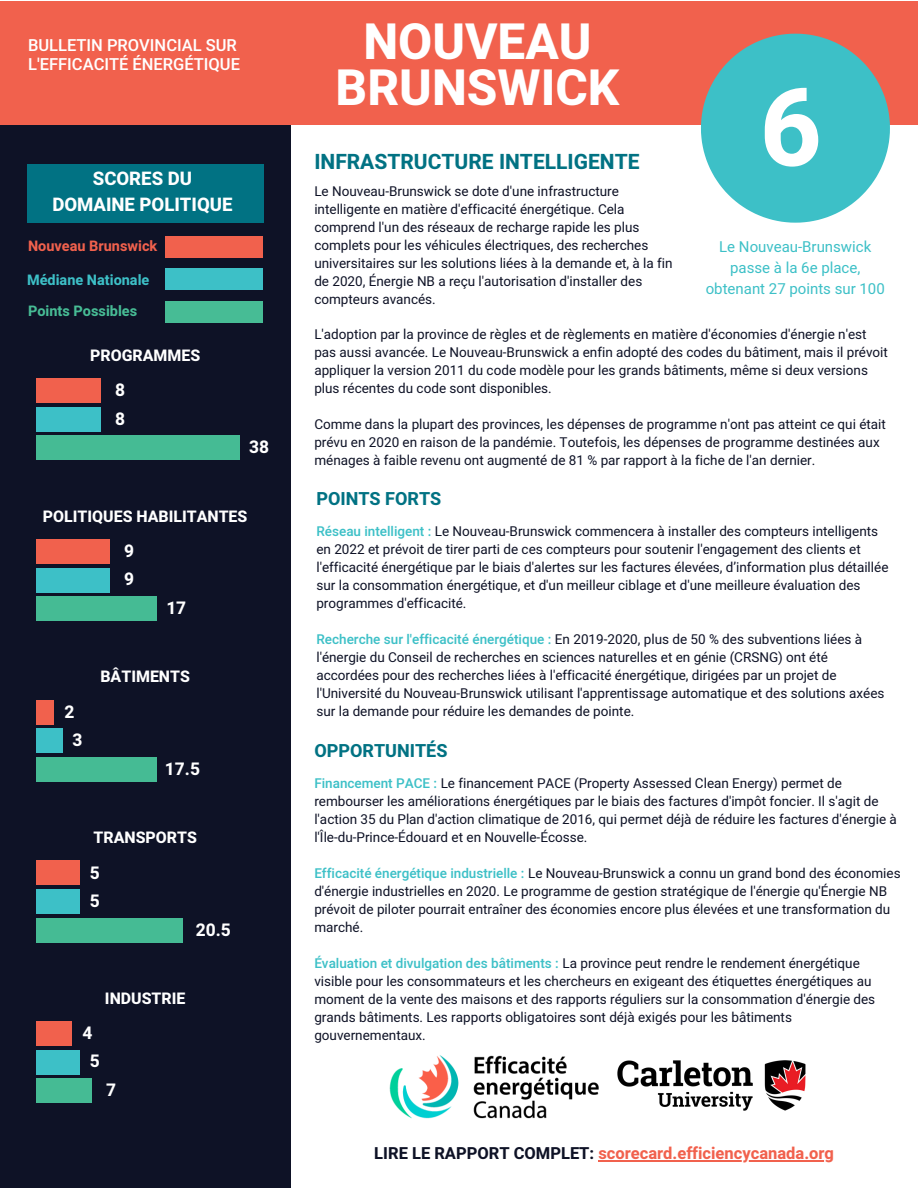
<style>
.page{position:relative;width:918px;height:1188px;background:#fff}
.page>*{position:absolute;margin:0;border:0;box-sizing:border-box;transform-origin:0 0}
.t1{font:700 108px "Heebo";color:#fff}
.t2{font:800 49.5px "Heebo";color:#fff}
.t3{font:700 21px "Heebo";color:#017283}
.t4{font:800 18.6px/25.8px "Heebo";color:#fff;text-align:center}
.t5{font:700 18px "Heebo";color:#017283}
.t6{font:700 17.4px "Heebo";color:#fff}
.t7{font:700 16.5px "Heebo";color:#f1614d}
.t8{font:500 16.5px/19.2px "Heebo";color:#fff}
.t9{font:800 15.9px "Heebo";color:#fff}
.t10{font:15px/20.9px "Heebo";color:#3dc0c7;text-align:center}
.t11{font:700 14.4px "Heebo";color:#f1614d}
.t12{font:700 14.4px "Heebo";color:#3dc0c7}
.t13{font:700 14.4px "Heebo";color:#47bc95}
.t14{font:13.5px/18px "Heebo";color:#0e1226}
.s1{font-weight:500;color:#3dc0c7}
.s2{color:#0e1226}
</style>
<div class="page">
<div style="left:0;top:7px;width:290px;height:1181px;background:#0e1226"></div>
<div style="left:0;top:1px;width:918px;height:124px;background:#f1614d"></div>
<svg style="left:701px;top:34px;width:189px;height:189px"></svg>
<div style="left:36px;top:378px;width:65px;height:25px;background:#f1614d"></div>
<div style="left:36px;top:539px;width:74px;height:25px;background:#f1614d"></div>
<div style="left:36px;top:700px;width:18px;height:25px;background:#f1614d"></div>
<div style="left:36px;top:728px;width:27px;height:25px;background:#3dc0c7"></div>
<div style="left:36px;top:861px;width:44px;height:24px;background:#f1614d"></div>
<div style="left:36px;top:1021px;width:36px;height:25px;background:#f1614d"></div>
<div style="left:36px;top:407px;width:65px;height:25px;background:#3dc0c7"></div>
<div style="left:36px;top:568px;width:74px;height:25px;background:#3dc0c7"></div>
<div style="left:36px;top:890px;width:44px;height:24px;background:#3dc0c7"></div>
<div style="left:36px;top:1050px;width:44px;height:25px;background:#3dc0c7"></div>
<div style="left:36px;top:436px;width:204px;height:24px;background:#45bb94"></div>
<div style="left:36px;top:596px;width:121px;height:25px;background:#45bb94"></div>
<div style="left:36px;top:757px;width:121px;height:25px;background:#45bb94"></div>
<div style="left:36px;top:918px;width:147px;height:25px;background:#45bb94"></div>
<div style="left:36px;top:1079px;width:56px;height:24px;background:#45bb94"></div>
<div style="left:165px;top:236px;width:98px;height:21px;background:#f1614d"></div>
<div style="left:165px;top:268px;width:98px;height:22px;background:#3dc0c7"></div>
<div style="left:165px;top:301px;width:98px;height:21px;background:#47bc95"></div>
<div style="left:27px;top:164px;width:236px;height:59px;background:#017283"></div>
<img style="left:389px;top:1055px;width:189px;height:64px">
<hr style="left:598px;top:1160px;width:236px;height:2px;background:#f1614d">
<img style="left:578px;top:1060px;width:228px;height:51px">
<p class="t8" style="left:28px;top:36px;width:213px">BULLETIN PROVINCIAL SUR<br>L'EFFICACITÉ ÉNERGÉTIQUE</p>
<p class="t4" style="left:52px;top:167px;width:182px">SCORES DU<br>DOMAINE POLITIQUE</p>
<p class="t11" style="left:28px;top:235px;width:131px">Nouveau Brunswick</p>
<p class="t12" style="left:27px;top:270px;width:124px">Médiane Nationale</p>
<p class="t13" style="left:28px;top:300px;width:111px">Points Possibles</p>
<p class="t9" style="left:90px;top:344px;width:112px">PROGRAMMES</p>
<p class="t6" style="left:115px;top:378px;width:11px">8</p>
<p class="t6" style="left:115px;top:406px;width:11px">8</p>
<p class="t6" style="left:249px;top:435px;width:21px">38</p>
<p class="t9" style="left:43px;top:506px;width:206px">POLITIQUES HABILITANTES</p>
<p class="t6" style="left:124px;top:539px;width:11px">9</p>
<p class="t6" style="left:124px;top:567px;width:11px">9</p>
<p class="t6" style="left:166px;top:596px;width:21px">17</p>
<p class="t6" style="left:65px;top:700px;width:11px">2</p>
<p class="t6" style="left:72px;top:728px;width:11px">3</p>
<p class="t9" style="left:100px;top:666px;width:91px">BÂTIMENTS</p>
<p class="t6" style="left:165px;top:756px;width:37px">17.5</p>
<p class="t9" style="left:93px;top:826px;width:105px">TRANSPORTS</p>
<p class="t6" style="left:90px;top:861px;width:11px">5</p>
<p class="t6" style="left:90px;top:889px;width:11px">5</p>
<p class="t6" style="left:196px;top:918px;width:37px">20.5</p>
<p class="t9" style="left:105px;top:987px;width:82px">INDUSTRIE</p>
<p class="t6" style="left:82px;top:1021px;width:11px">4</p>
<p class="t6" style="left:90px;top:1049px;width:11px">5</p>
<p class="t6" style="left:106px;top:1078px;width:11px">7</p>
<p class="t2" style="left:363px;top:7px;width:230px">NOUVEAU</p>
<p class="t2" style="left:336px;top:53px;width:285px">BRUNSWICK</p>
<p class="t3" style="left:314px;top:147px;width:327px">INFRASTRUCTURE INTELLIGENTE</p>
<p class="t14" style="left:314px;top:183px;width:306px">Le Nouveau-Brunswick se dote d'une infrastructure</p>
<p class="t1" style="left:760px;top:52px;width:64px">6</p>
<p class="t14" style="left:314px;top:201px;width:360px">intelligente en matière d'efficacité énergétique. Cela comprend l'un des réseaux de recharge rapide les plus complets pour les véhicules électriques, des recherches universitaires sur les solutions liées à la demande et, à la fin de 2020, Énergie NB a reçu l'autorisation d'installer des compteurs avancés.</p>
<p class="t14" style="left:314px;top:325px;width:575px">L'adoption par la province de règles et de règlements en matière d'économies d'énergie n'est pas aussi avancée. Le Nouveau-Brunswick a enfin adopté des codes du bâtiment, mais il prévoit appliquer la version 2011 du code modèle pour les grands bâtiments, même si deux versions plus récentes du code sont disponibles.</p>
<p class="t14" style="left:314px;top:415px;width:573px">Comme dans la plupart des provinces, les dépenses de programme n'ont pas atteint ce qui était prévu en 2020 en raison de la pandémie. Toutefois, les dépenses de programme destinées aux ménages à faible revenu ont augmenté de 81 % par rapport à la fiche de l'an dernier.</p>
<p class="t10" style="left:706px;top:237px;width:181px">Le Nouveau-Brunswick passe à la 6e place, obtenant 27 points sur 100</p>
<p class="t5" style="left:316px;top:486px;width:126px">POINTS FORTS</p>
<p class="t14" style="left:316px;top:523px;width:574px"><span class="s1">Réseau intelligent :</span> Le Nouveau-Brunswick commencera à installer des compteurs intelligents en 2022 et prévoit de tirer parti de ces compteurs pour soutenir l'engagement des clients et l'efficacité énergétique par le biais d'alertes sur les factures élevées, d’information plus détaillée sur la consommation énergétique, et d'un meilleur ciblage et d'une meilleure évaluation des programmes d'efficacité.</p>
<p class="t14" style="left:316px;top:631px;width:570px"><span class="s1">Recherche sur l'efficacité énergétique :</span> En 2019-2020, plus de 50 % des subventions liées à l'énergie du Conseil de recherches en sciences naturelles et en génie (CRSNG) ont été accordées pour des recherches liées à l'efficacité énergétique, dirigées par un projet de l'Université du Nouveau-Brunswick utilisant l'apprentissage automatique et des solutions axées sur la demande pour réduire les demandes de pointe.</p>
<p class="t5" style="left:314px;top:738px;width:135px">OPPORTUNITÉS</p>
<p class="t14" style="left:314px;top:775px;width:584px"><span class="s1">Financement PACE :</span> Le financement PACE (Property Assessed Clean Energy) permet de rembourser les améliorations énergétiques par le biais des factures d'impôt foncier. Il s'agit de l'action 35 du Plan d'action climatique de 2016, qui permet déjà de réduire les factures d'énergie à l'Île-du-Prince-Édouard et en Nouvelle-Écosse.</p>
<p class="t14" style="left:314px;top:865px;width:588px"><span class="s1">Efficacité énergétique industrielle :</span> Le Nouveau-Brunswick a connu un grand bond des économies d'énergie industrielles en 2020. Le programme de gestion stratégique de l'énergie qu'Énergie NB prévoit de piloter pourrait entraîner des économies encore plus élevées et une transformation du marché.</p>
<p class="t14" style="left:314px;top:955px;width:562px"><span class="s1">Évaluation et divulgation des bâtiments :</span> La province peut rendre le rendement énergétique visible pour les consommateurs et les chercheurs en exigeant des étiquettes énergétiques au moment de la vente des maisons et des rapports réguliers sur la consommation d'énergie des grands bâtiments. Les rapports obligatoires sont déjà exigés pour les bâtiments gouvernementaux.</p>
<p class="t7" style="left:374px;top:1142px;width:461px"><span class="s2">LIRE LE RAPPORT COMPLET:</span> scorecard.efficiencycanada.org</p>
</div>
